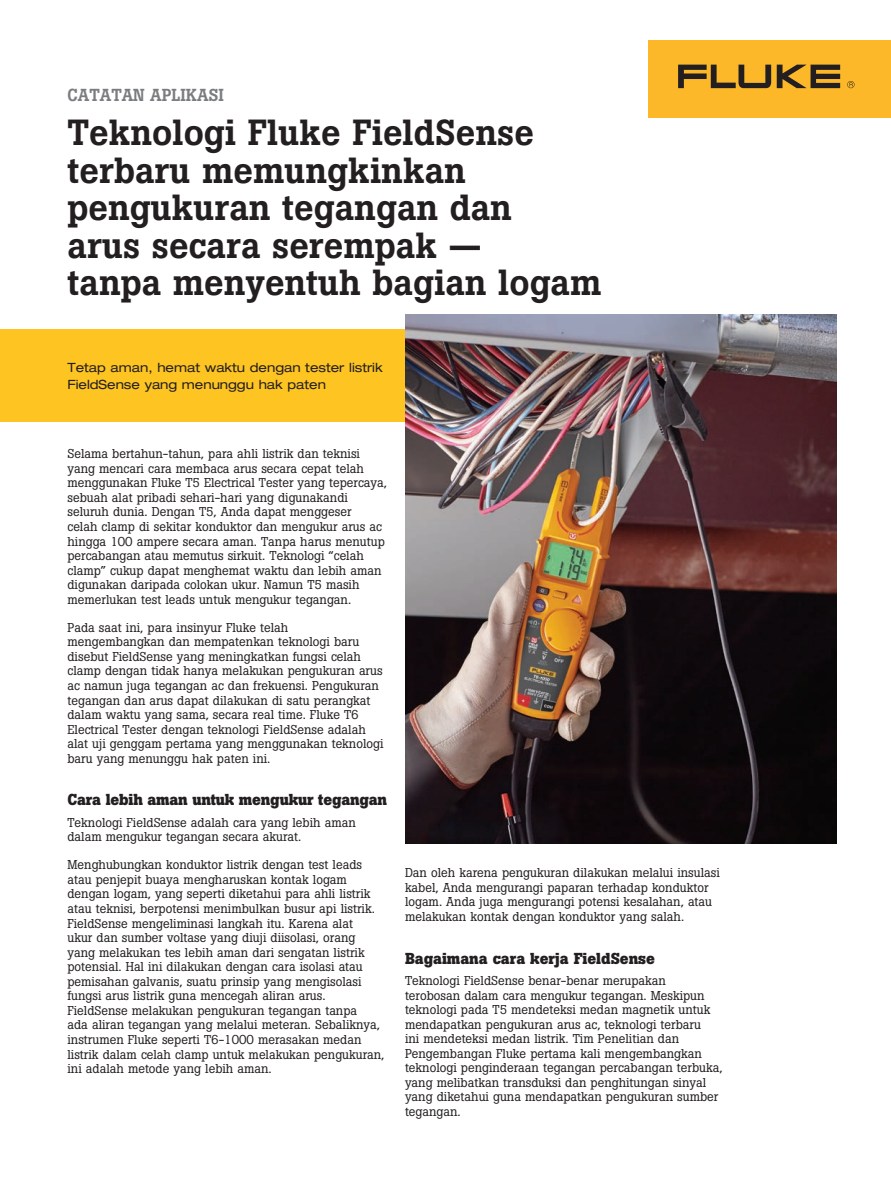
<style>
.page{position:relative;width:891px;height:1188px;background:#fff}
.page>*{position:absolute;margin:0;border:0;box-sizing:border-box;transform-origin:0 0}
.t1{font:500 36px/37.5px "Boton Pro";color:#231f20}
.t2{font:500 17.25px "Boton Pro";color:#7a7c7f}
.t3{font:700 15.75px "Boton Pro";letter-spacing:-.01em;color:#231f20}
.t4{font:12.75px/14.5px "Boton Pro";color:#231f20}
.t5{font:expanded 12.75px/17.2px "Helvetica Neue LT Pro";color:#231f20}
</style>
<div class="page">
<div style="left:0;top:329px;width:518px;height:93px;background:#fec422"></div>
<img style="left:405px;top:314px;width:432px;height:529px">
<div style="left:648px;top:40px;width:243px;height:78px;background:#fcb828"></div>
<svg style="left:777px;top:65px;width:63px;height:23px"></svg>
<svg style="left:678px;top:65px;width:93px;height:23px"></svg>
<svg style="left:847px;top:81px;width:8px;height:7px"></svg>
<h2 class="t2" style="left:68px;top:84px;width:158px">CATATAN APLIKASI</h2>
<h1 class="t1" style="left:68px;top:114px;width:536px">Teknologi Fluke FieldSense terbaru memungkinkan pengukuran tegangan dan<br>arus secara serempak —<br>tanpa menyentuh bagian logam</h1>
<p class="t5" style="left:68px;top:358px;width:317px">Tetap aman, hemat waktu dengan tester listrik<br>FieldSense yang menunggu hak paten</p>
<p class="t4" style="left:68px;top:447px;width:321px">Selama bertahun-tahun, para ahli listrik dan teknisi yang mencari cara membaca arus secara cepat telah menggunakan Fluke T5 Electrical Tester yang tepercaya, sebuah alat pribadi sehari-hari yang digunakandi seluruh dunia. Dengan T5, Anda dapat menggeser<br>celah clamp di sekitar konduktor dan mengukur arus ac hingga 100 ampere secara aman. Tanpa harus menutup percabangan atau memutus sirkuit. Teknologi “celah clamp” cukup dapat menghemat waktu dan lebih aman digunakan daripada colokan ukur. Namun T5 masih memerlukan test leads untuk mengukur tegangan.</p>
<p class="t4" style="left:68px;top:620px;width:317px">Pada saat ini, para insinyur Fluke telah mengembangkan dan mempatenkan teknologi baru disebut FieldSense yang meningkatkan fungsi celah clamp dengan tidak hanya melakukan pengukuran arus ac namun juga tegangan ac dan frekuensi. Pengukuran tegangan dan arus dapat dilakukan di satu perangkat dalam waktu yang sama, secara real time. Fluke T6<br>Electrical Tester dengan teknologi FieldSense adalah alat uji genggam pertama yang menggunakan teknologi baru yang menunggu hak paten ini.</p>
<p class="t3" style="left:68px;top:790px;width:321px">Cara lebih aman untuk mengukur tegangan</p>
<p class="t4" style="left:68px;top:815px;width:290px">Teknologi FieldSense adalah cara yang lebih aman dalam mengukur tegangan secara akurat.</p>
<p class="t4" style="left:68px;top:858px;width:319px">Menghubungkan konduktor listrik dengan test leads atau penjepit buaya mengharuskan kontak logam dengan logam, yang seperti diketahui para ahli listrik atau teknisi, berpotensi menimbulkan busur api listrik.<br>FieldSense mengeliminasi langkah itu. Karena alat<br>ukur dan sumber voltase yang diuji diisolasi, orang yang melakukan tes lebih aman dari sengatan listrik potensial. Hal ini dilakukan dengan cara isolasi atau pemisahan galvanis, suatu prinsip yang mengisolasi fungsi arus listrik guna mencegah aliran arus.<br>FieldSense melakukan pengukuran tegangan tanpa<br>ada aliran tegangan yang melalui meteran. Sebaliknya, instrumen Fluke seperti T6-1000 merasakan medan listrik dalam celah clamp untuk melakukan pengukuran, ini adalah metode yang lebih aman.</p>
<p class="t4" style="left:405px;top:866px;width:316px">Dan oleh karena pengukuran dilakukan melalui insulasi kabel, Anda mengurangi paparan terhadap konduktor logam. Anda juga mengurangi potensi kesalahan, atau melakukan kontak dengan konduktor yang salah.</p>
<p class="t3" style="left:405px;top:948px;width:252px">Bagaimana cara kerja FieldSense</p>
<p class="t4" style="left:405px;top:973px;width:319px">Teknologi FieldSense benar-benar merupakan terobosan dalam cara mengukur tegangan. Meskipun teknologi pada T5 mendeteksi medan magnetik untuk mendapatkan pengukuran arus ac, teknologi terbaru<br>ini mendeteksi medan listrik. Tim Penelitian dan Pengembangan Fluke pertama kali mengembangkan teknologi penginderaan tegangan percabangan terbuka, yang melibatkan transduksi dan penghitungan sinyal yang diketahui guna mendapatkan pengukuran sumber tegangan.</p>
</div>
